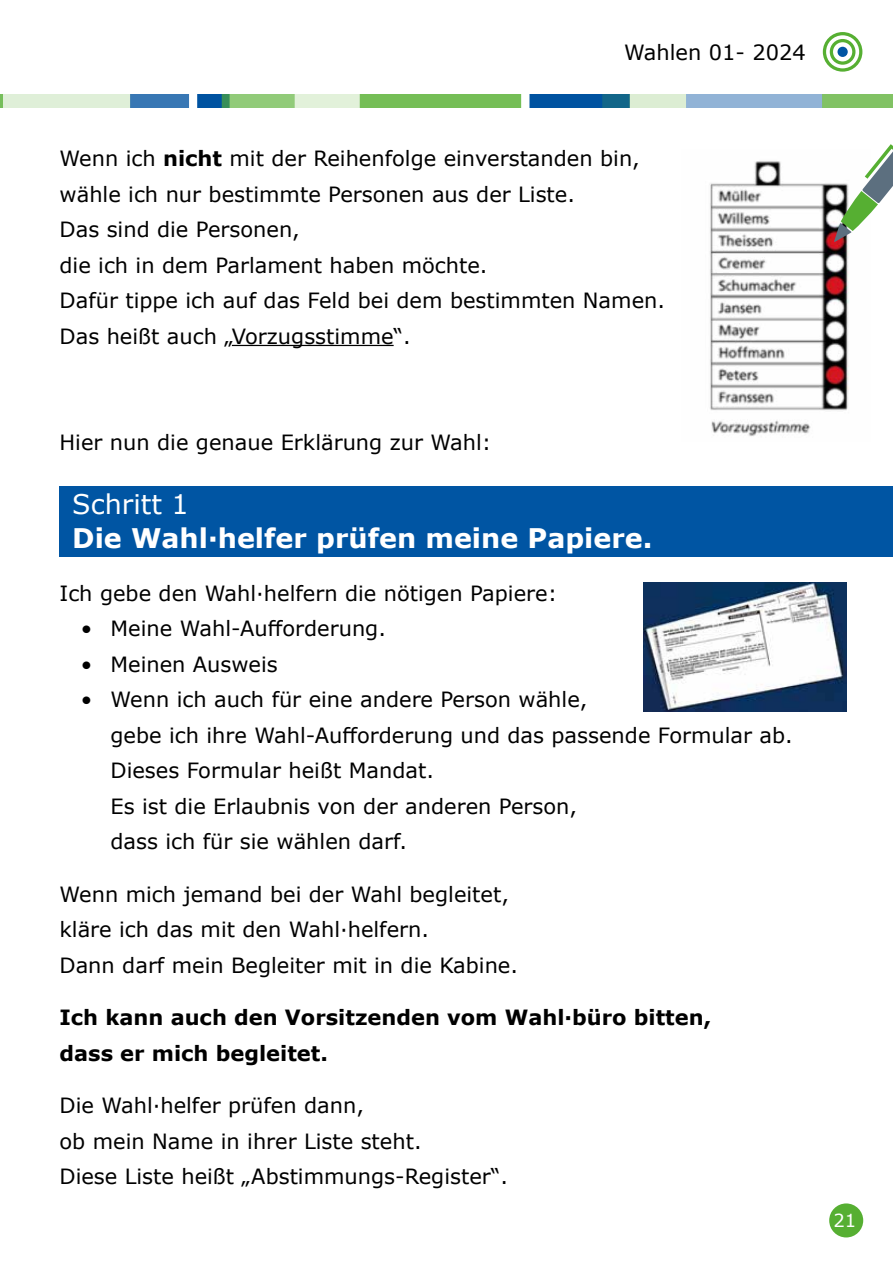
<style>
.page{position:relative;width:893px;height:1263px;background:#fff}
.page>*{position:absolute;margin:0;border:0;box-sizing:border-box;transform-origin:0 0}
.t1{font:700 27px "Verdana";color:#fff}
.t2{font:27px "Verdana";color:#fff}
.t3{font:21px/35.5px "Verdana";color:#000}
.t4{font:700 21px/35.5px "Verdana";color:#000}
.t5{font:18px "Verdana";color:#fff}
.s1{font-weight:700}
</style>
<div class="page">
<img style="left:710px;top:161px;width:139px;height:276px">
<img style="left:2px;top:94px;width:891px;height:13px">
<svg style="left:0;top:94px;width:2px;height:13px"></svg>
<div style="left:829px;top:1203px;width:34px;height:34px;background:#56af32;border-radius:50%"></div>
<svg style="left:824px;top:34px;width:37px;height:36px"></svg>
<div style="left:823px;top:32px;width:39px;height:40px;border:3px solid #56af32;border-radius:50%"></div>
<svg style="left:831px;top:41px;width:23px;height:22px"></svg>
<div style="left:830px;top:39px;width:25px;height:26px;border:3px solid #56af32;border-radius:50%"></div>
<div style="left:837px;top:47px;width:11px;height:10px;background:#0055a3;border-radius:50%"></div>
<hr style="left:232px;top:345px;width:162px;height:1px;background:#000">
<div style="left:60px;top:486px;width:833px;height:71px;background:#0055a3"></div>
<svg style="left:834px;top:144px;width:59px;height:98px"></svg>
<img style="left:644px;top:582px;width:202px;height:129px">
<p class="t3" style="left:624px;top:34px;width:183px">Wahlen 01- 2024</p>
<p class="t3" style="left:60px;top:140px;width:607px">Wenn ich <span class="s1">nicht</span> mit der Reihenfolge einverstanden bin, wähle ich nur bestimmte Personen aus der Liste.<br>Das sind die Personen,<br>die ich in dem Parlament haben möchte.<br>Dafür tippe ich auf das Feld bei dem bestimmten Namen.<br>Das heißt auch „Vorzugsstimme“.</p>
<p class="t3" style="left:60px;top:424px;width:433px">Hier nun die genaue Erklärung zur Wahl:</p>
<p class="t2" style="left:72px;top:485px;width:118px">Schritt 1</p>
<p class="t1" style="left:72px;top:519px;width:582px">Die Wahl·helfer prüfen meine Papiere.</p>
<p class="t3" style="left:60px;top:575px;width:499px">Ich gebe den Wahl·helfern die nötigen Papiere:</p>
<p class="t3" style="left:81px;top:610px;width:307px">• Meine Wahl-Aufforderung.</p>
<p class="t3" style="left:81px;top:646px;width:199px">• Meinen Ausweis</p>
<p class="t3" style="left:111px;top:682px;width:684px;text-indent:-30px">• Wenn ich auch für eine andere Person wähle,<br>gebe ich ihre Wahl-Aufforderung und das passende Formular ab.<br>Dieses Formular heißt Mandat.<br>Es ist die Erlaubnis von der anderen Person,<br>dass ich für sie wählen darf.</p>
<p class="t3" style="left:60px;top:876px;width:460px">Wenn mich jemand bei der Wahl begleitet, kläre ich das mit den Wahl·helfern.<br>Dann darf mein Begleiter mit in die Kabine.</p>
<p class="t4" style="left:60px;top:999px;width:653px">Ich kann auch den Vorsitzenden vom Wahl·büro bitten, dass er mich begleitet.</p>
<p class="t3" style="left:60px;top:1088px;width:450px">Die Wahl·helfer prüfen dann,<br>ob mein Name in ihrer Liste steht.<br>Diese Liste heißt „Abstimmungs-Register“.</p>
<p class="t5" style="left:833px;top:1208px;width:24px">21</p>
</div>
